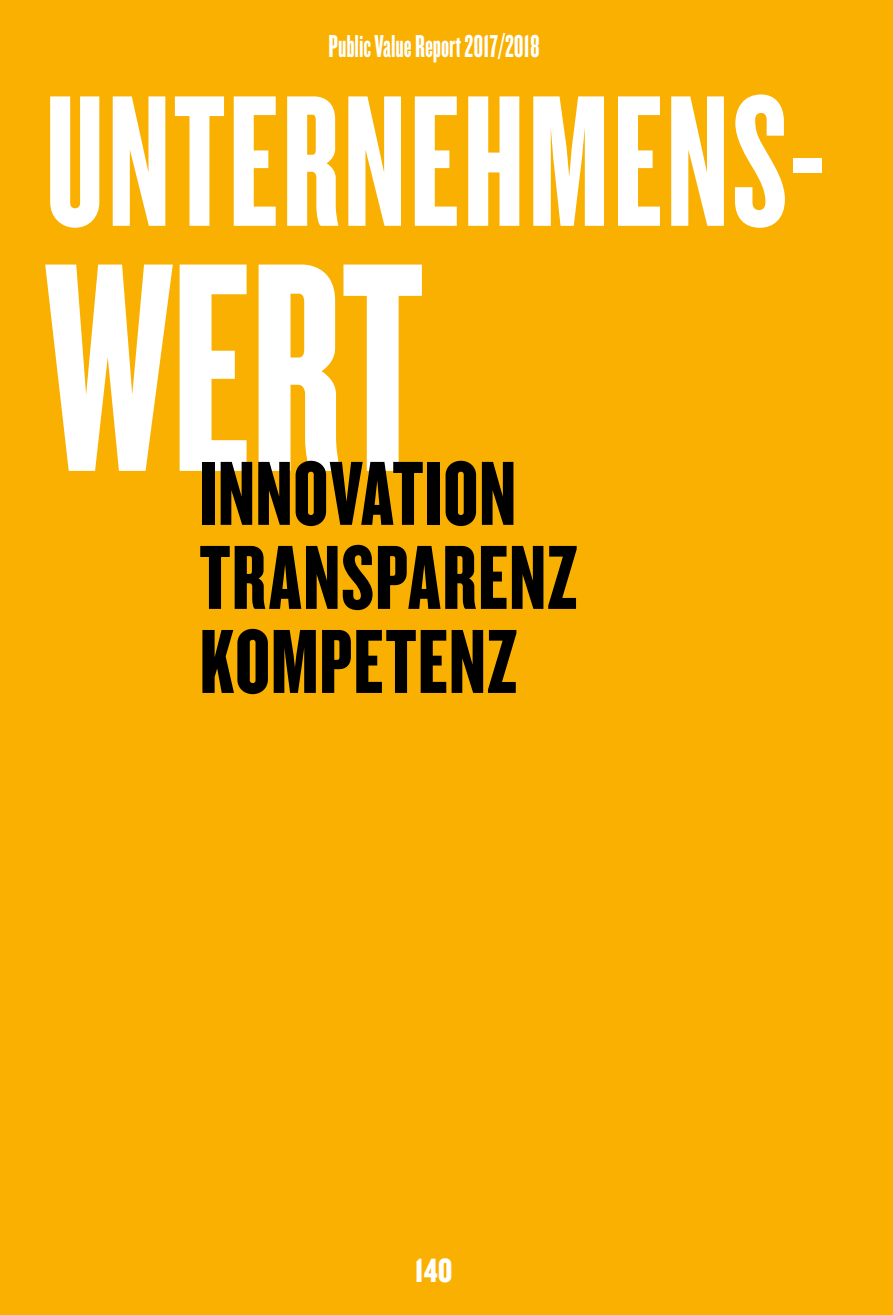
<style>
.page{position:relative;width:893px;height:1315px;background:#f9b000}
.page>*{position:absolute;margin:0;border:0;box-sizing:border-box;transform-origin:0 0}
.t1{font:309.75px "Knockout HTF67 Full Bantamwt";color:#fff}
.t2{font:194.25px "Knockout HTF67 Full Bantamwt";letter-spacing:.02em;color:#fff}
.t3{font:94.5px/84px "Knockout HTF68 Full Featherwt";letter-spacing:.01em;color:#000}
.t4{font:35px "Knockout HTF69 Full Liteweight";color:#fff}
.t5{font:32.9px "Knockout HTF67 Full Bantamwt";color:#fff}
</style>
<div class="page">
<p class="t5" style="left:329px;top:30px;width:213px">Public Value Report 2017/2018</p>
<h2 class="t2" style="left:46px;top:64px;width:780px">UNTERNEHMENS-</h2>
<h1 class="t1" style="left:46px;top:212px;width:379px">WERT</h1>
<p class="t3" style="left:200px;top:453px;width:379px">INNOVATION<br>TRANSPARENZ<br>KOMPETENZ</p>
<p class="t4" style="left:415px;top:1252px;width:40px">140</p>
</div>
